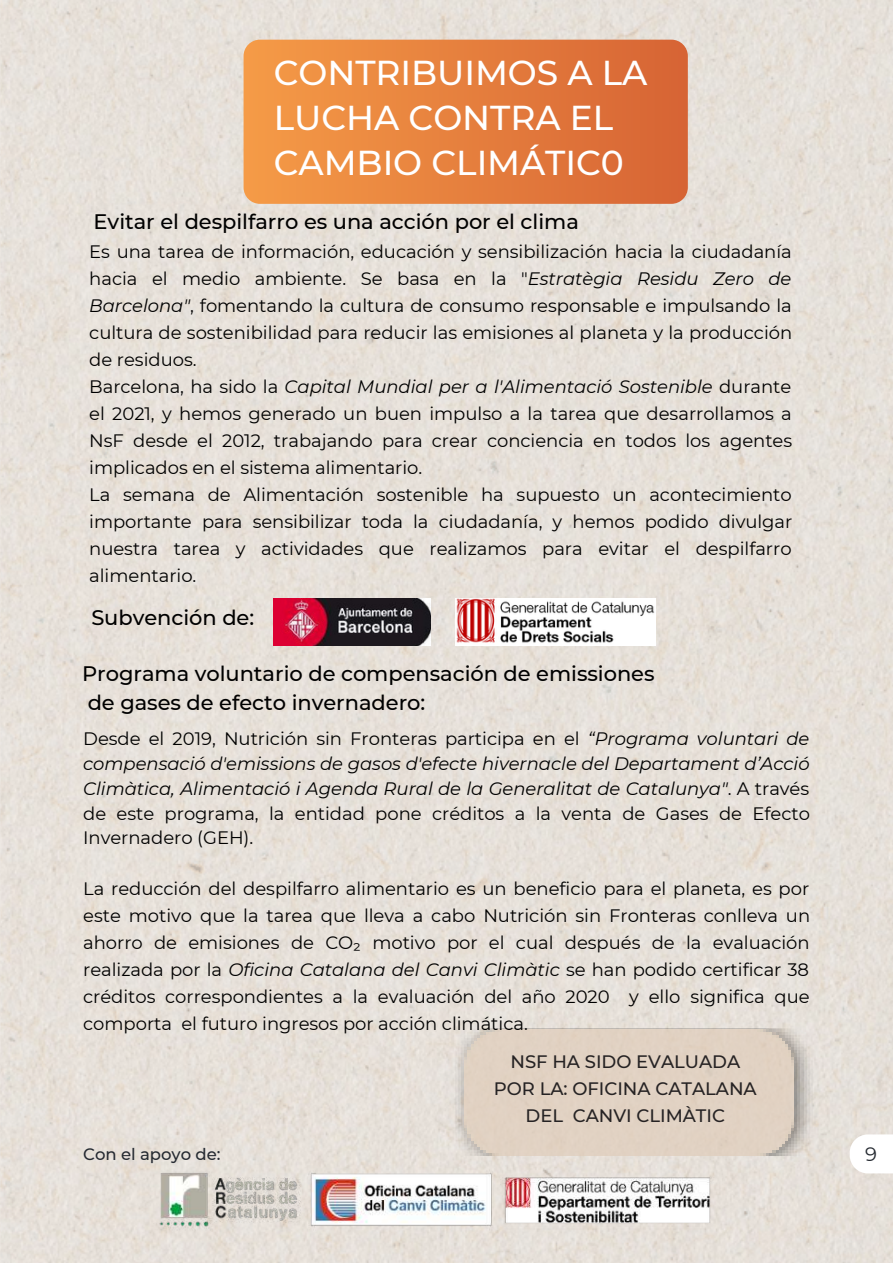
<style>
.page{position:relative;width:893px;height:1264px;background:#fff}
.page>*{position:absolute;margin:0;border:0;box-sizing:border-box;transform-origin:0 0}
.t1{font:500 34.5px/45px "Montserrat";color:#fff}
.t2{font:500 21px/29.2px "Montserrat";color:#000}
.t3{font:19.5px "Montserrat";color:#252a31}
.t4{font:18px/27px "Montserrat";color:#000}
.t5{font:italic 18px/24.8px "Montserrat";color:#000;text-align:justify}
.t6{font:500 18px/27px "Montserrat";color:#262324;text-align:center}
.t7{font:500 16.5px "Montserrat";color:#252a31}
.s1{font-style:italic}
.s2{font-style:normal}
</style>
<div class="page">
<div style="left:0;top:0;width:892px;height:1262px;background:#e6e0d9"></div>
<div style="left:243px;top:40px;width:444px;height:164px;background:linear-gradient(to right,#f59b47,#d66434);border-radius:16px"></div>
<img style="left:455px;top:1028px;width:360px;height:127px">
<img style="left:146px;top:1162px;width:576px;height:77px">
<img style="left:274px;top:598px;width:157px;height:47px">
<img style="left:455px;top:598px;width:200px;height:47px">
<svg style="left:849px;top:1134px;width:43px;height:39px"></svg>
<h1 class="t1" style="left:274px;top:50px;width:375px">CONTRIBUIMOS A LA<br>LUCHA CONTRA EL<br>CAMBIO CLIMÁTIC0</h1>
<p class="t2" style="left:94px;top:207px;width:486px">Evitar el despilfarro es una acción por el clima</p>
<p class="t4" style="left:89px;top:238px;width:704px">Es una tarea de información, educación y sensibilización hacia la ciudadanía hacia el medio ambiente. Se basa en la "<span class="s1">Estratègia Residu Zero de Barcelona"</span>, fomentando la cultura de consumo responsable e impulsando la cultura de sostenibilidad para reducir las emisiones al planeta y la producción de residuos.<br>Barcelona, ha sido la <span class="s1">Capital Mundial per a l'Alimentació Sostenible</span> durante el 2021, y hemos generado un buen impulso a la tarea que desarrollamos a NsF desde el 2012, trabajando para crear conciencia en todos los agentes implicados en el sistema alimentario.<br>La semana de Alimentación sostenible ha supuesto un acontecimiento importante para sensibilizar toda la ciudadanía, y hemos podido divulgar nuestra tarea y actividades que realizamos para evitar el despilfarro alimentario.</p>
<p class="t2" style="left:91px;top:603px;width:164px">Subvención de:</p>
<p class="t2" style="left:82px;top:658px;width:574px">Programa voluntario de compensación de emissiones de gases de efecto invernadero:</p>
<p class="t5" style="left:83px;top:726px;width:728px"><span class="s2">Desde el 2019, Nutrición sin Fronteras participa en el</span> “Programa voluntari de compensació d'emissions de gasos d'efecte hivernacle del Departament d’Acció Climàtica, Alimentació i Agenda Rural de la Generalitat de Catalunya"<span class="s2">. A través de este programa, la entidad pone créditos a la venta de Gases de Efecto Invernadero (GEH).</span></p>
<p class="t4" style="left:83px;top:874px;width:728px;text-align:justify">La reducción del despilfarro alimentario es un beneficio para el planeta, es por este motivo que la tarea que lleva a cabo Nutrición sin Fronteras conlleva un ahorro de emisiones de CO₂ motivo por el cual después de la evaluación realizada por la <span class="s1">Oficina Catalana del Canvi Climàtic</span> se han podido certificar 38 créditos correspondientes a la evaluación del año 2020 y ello significa que comporta el futuro ingresos por acción climática.</p>
<p class="t6" style="left:494px;top:1047px;width:264px">NSF HA SIDO EVALUADA<br>POR LA: OFICINA CATALANA<br>DEL CANVI CLIMÀTIC</p>
<p class="t7" style="left:83px;top:1144px;width:139px">Con el apoyo de:</p>
<p class="t3" style="left:865px;top:1142px;width:13px">9</p>
</div>
